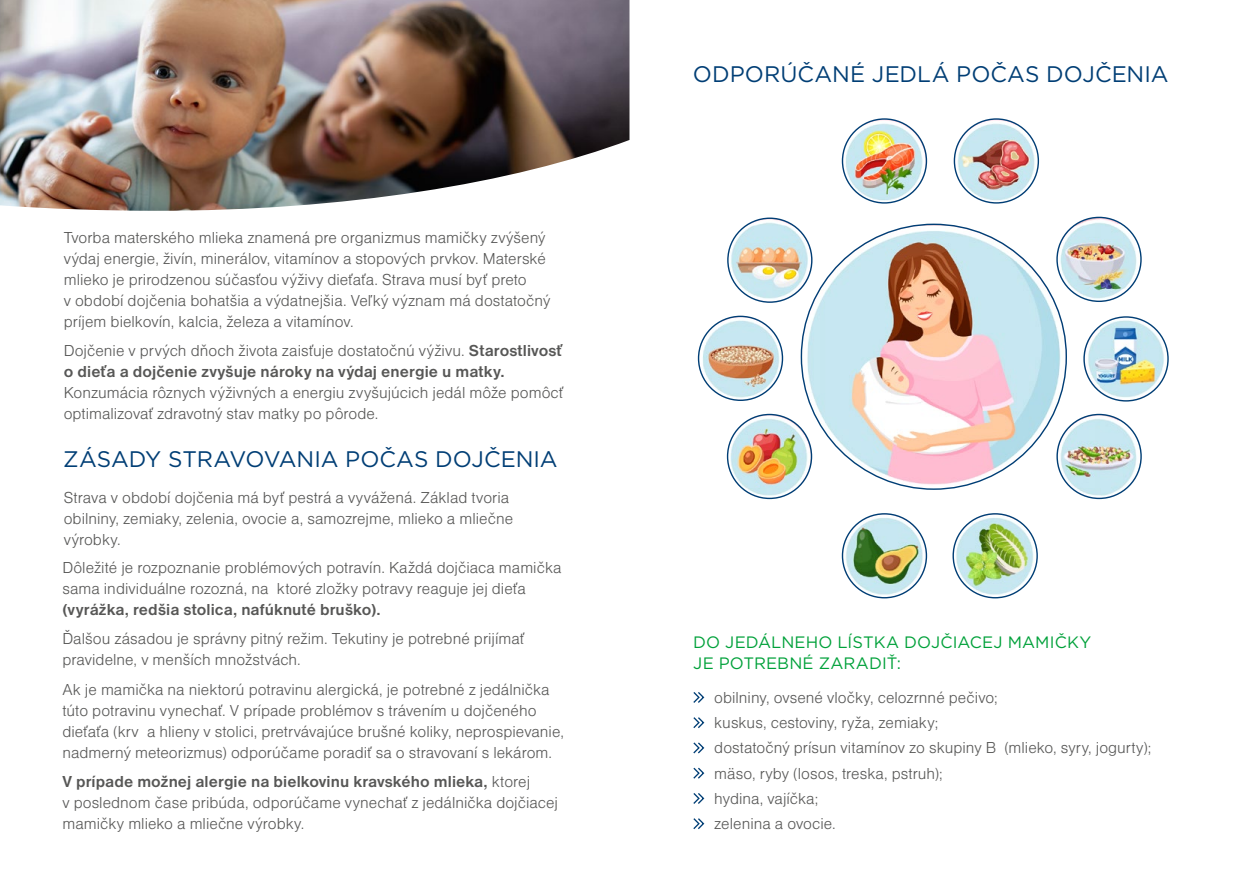
<style>
.page{position:relative;width:1259px;height:893px;background:#fff}
.page>*{position:absolute;margin:0;border:0;box-sizing:border-box;transform-origin:0 0}
.t1{font:22.5px "Gotham";color:#003e75}
.t2{font:16.5px/21px "Nimbus Sans DOT Ligh";color:#575756}
.t3{font:700 16.5px "Nimbus Sans DOT";letter-spacing:.005em;color:#575756}
.t4{font:16.5px/21px "Gotham";letter-spacing:.005em;color:#00a13a}
.s1{font-family:"Nimbus Sans DOT";font-weight:700}
.s2{font-family:"Nimbus Sans DOT Ligh";font-weight:400}
</style>
<div class="page">
<img style="left:0;top:0;width:629px;height:211px">
<svg style="left:693px;top:692px;width:12px;height:11px"></svg>
<svg style="left:693px;top:717px;width:12px;height:11px"></svg>
<svg style="left:693px;top:742px;width:12px;height:12px"></svg>
<svg style="left:693px;top:767px;width:12px;height:12px"></svg>
<svg style="left:693px;top:793px;width:12px;height:11px"></svg>
<svg style="left:693px;top:818px;width:12px;height:12px"></svg>
<img style="left:697px;top:118px;width:472px;height:481px">
<p class="t2" style="left:64px;top:227px;width:488px">Tvorba materského mlieka znamená pre organizmus mamičky zvýšený výdaj energie, živín, minerálov, vitamínov a stopových prvkov. Materské mlieko je prirodzenou súčasťou výživy dieťaťa. Strava musí byť preto<br>v období dojčenia bohatšia a výdatnejšia. Veľký význam má dostatočný príjem bielkovín, kalcia, železa a vitamínov.</p>
<p class="t2" style="left:64px;top:340px;width:500px">Dojčenie v prvých dňoch života zaisťuje dostatočnú výživu. <span class="s1">Starostlivosť</span></p>
<p class="t3" style="left:64px;top:365px;width:442px">o dieťa a dojčenie zvyšuje nároky na výdaj energie u matky.</p>
<p class="t2" style="left:64px;top:382px;width:501px">Konzumácia rôznych výživných a energiu zvyšujúcich jedál môže pomôcť optimalizovať zdravotný stav matky po pôrode.</p>
<h1 class="t1" style="left:63px;top:446px;width:496px">ZÁSADY STRAVOVANIA POČAS DOJČENIA</h1>
<p class="t2" style="left:64px;top:487px;width:451px">Strava v období dojčenia má byť pestrá a vyvážená. Základ tvoria obilniny, zemiaky, zelenia, ovocie a, samozrejme, mlieko a mliečne výrobky.</p>
<p class="t2" style="left:62px;top:557px;width:500px">Dôležité je rozpoznanie problémových potravín. Každá dojčiaca mamička sama individuálne rozozná, na ktoré zložky potravy reaguje jej dieťa</p>
<p class="t3" style="left:62px;top:603px;width:320px">(vyrážka, redšia stolica, nafúknuté bruško).</p>
<p class="t2" style="left:62px;top:628px;width:463px">Ďalšou zásadou je správny pitný režim. Tekutiny je potrebné prijímať pravidelne, v menších množstvách.</p>
<p class="t2" style="left:62px;top:679px;width:503px">Ak je mamička na niektorú potravinu alergická, je potrebné z jedálnička túto potravinu vynechať. V prípade problémov s trávením u dojčeného dieťaťa (krv a hlieny v stolici, pretrvávajúce brušné koliky, neprospievanie, nadmerný meteorizmus) odporúčame poradiť sa o stravovaní s lekárom.</p>
<p class="t3" style="left:62px;top:775px;width:469px">V prípade možnej alergie na bielkovinu kravského mlieka, <span class="s2">ktorej</span></p>
<p class="t2" style="left:62px;top:792px;width:497px">v poslednom čase pribúda, odporúčame vynechať z jedálnička dojčiacej mamičky mlieko a mliečne výrobky.</p>
<h1 class="t1" style="left:693px;top:62px;width:477px">ODPORÚČANÉ JEDLÁ POČAS DOJČENIA</h1>
<p class="t4" style="left:693px;top:632px;width:399px">DO JEDÁLNEHO LÍSTKA DOJČIACEJ MAMIČKY<br>JE POTREBNÉ ZARADIŤ:</p>
<p class="t2" style="left:714px;top:685px;width:438px;line-height:25.2px">obilniny, ovsené vločky, celozrnné pečivo;<br>kuskus, cestoviny, ryža, zemiaky;<br>dostatočný prísun vitamínov zo skupiny B (mlieko, syry, jogurty); mäso, ryby (losos, treska, pstruh);<br>hydina, vajíčka;<br>zelenina a ovocie.</p>
</div>
